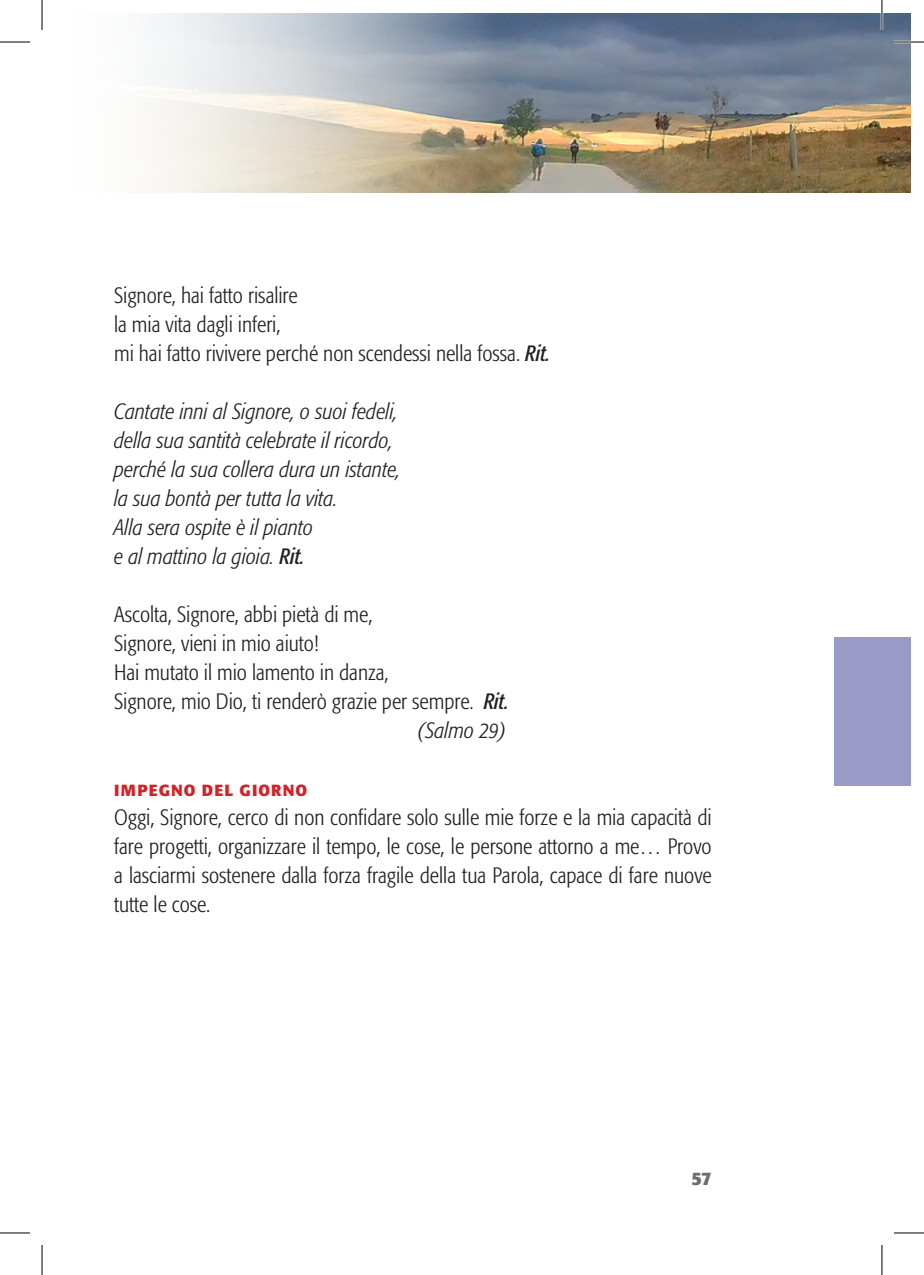
<style>
.page{position:relative;width:924px;height:1275px;background:#fff}
.page>*{position:absolute;margin:0;border:0;box-sizing:border-box;transform-origin:0 0}
.t1{font:300 condensed 22px/29px "Formata";color:#231f20;text-align:justify}
.t2{font:italic 300 condensed 22px "Formata";color:#231f20}
.t3{font:700 18px "Formata";color:#6c6d70}
.t4{font:700 16px "Formata";letter-spacing:.07em;color:#d1232a}
.s1{font-weight:400;font-style:italic}
.s2{font-weight:400}
</style>
<div class="page">
<div style="left:833px;top:637px;width:76px;height:149px;background:#999ac5"></div>
<img style="left:149px;top:14px;width:760px;height:178px">
<hr style="left:893px;top:41px;width:30px;height:2px;background:#fff">
<hr style="left:880px;top:0;width:2px;height:30px;background:#fff">
<hr style="left:0;top:42px;width:30px;height:1px;background:#000">
<hr style="left:893px;top:42px;width:30px;height:1px;background:#000">
<hr style="left:0;top:1232px;width:30px;height:1px;background:#000">
<hr style="left:893px;top:1232px;width:30px;height:1px;background:#000">
<hr style="left:42px;top:0;width:1px;height:30px;background:#000">
<hr style="left:42px;top:1245px;width:1px;height:30px;background:#000">
<hr style="left:881px;top:0;width:1px;height:30px;background:#000">
<hr style="left:881px;top:1245px;width:1px;height:30px;background:#000">
<p class="t1" style="left:114px;top:281px;width:185px">Signore, hai fatto risalire</p>
<p class="t1" style="left:114px;top:310px;width:168px">la mia vita dagli inferi,</p>
<p class="t1" style="left:114px;top:339px;width:437px">mi hai fatto rivivere perché non scendessi nella fossa. <span class="s1">Rit.</span></p>
<p class="t2" style="left:114px;top:399px;width:285px">Cantate inni al Signore, o suoi fedeli,</p>
<p class="t2" style="left:114px;top:428px;width:280px">della sua santità celebrate il ricordo,</p>
<p class="t2" style="left:114px;top:457px;width:288px">perché la sua collera dura un istante,</p>
<p class="t2" style="left:114px;top:486px;width:225px">la sua bontà per tutta la vita.</p>
<p class="t2" style="left:114px;top:515px;width:201px">Alla sera ospite è il pianto</p>
<p class="t2" style="left:114px;top:544px;width:192px">e al mattino la gioia. <span class="s2">Rit.</span></p>
<p class="t1" style="left:114px;top:600px;width:260px">Ascolta, Signore, abbi pietà di me,</p>
<p class="t1" style="left:114px;top:629px;width:206px">Signore, vieni in mio aiuto!</p>
<p class="t1" style="left:114px;top:658px;width:276px">Hai mutato il mio lamento in danza,</p>
<p class="t1" style="left:114px;top:687px;width:396px">Signore, mio Dio, ti renderò grazie per sempre. <span class="s1">Rit.</span></p>
<p class="t2" style="left:417px;top:718px;width:90px">(Salmo 29)</p>
<p class="t4" style="left:114px;top:780px;width:194px">IMPEGNO DEL GIORNO</p>
<p class="t1" style="left:114px;top:803px;width:599px">Oggi, Signore, cerco di non confidare solo sulle mie forze e la mia capacità di fare progetti, organizzare il tempo, le cose, le persone attorno a me… Provo a lasciarmi sostenere dalla forza fragile della tua Parola, capace di fare nuove tutte le cose.</p>
<p class="t3" style="left:691px;top:1167px;width:22px">57</p>
</div>
